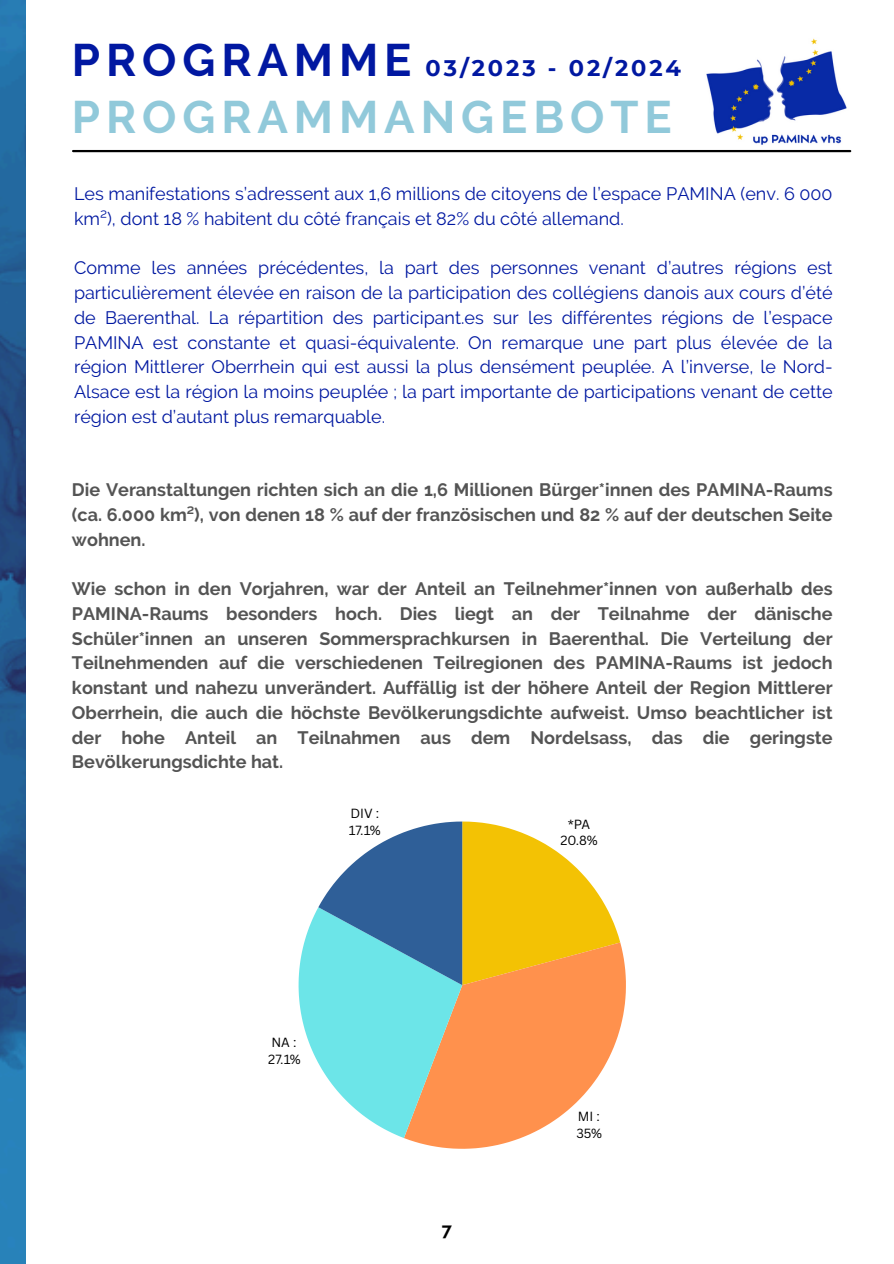
<style>
.page{position:relative;width:894px;height:1264px;background:#fff}
.page>*{position:absolute;margin:0;border:0;box-sizing:border-box;transform-origin:0 0}
.t1{font:700 45.45px "Raleway";letter-spacing:.13em;color:#91c9da}
.t2{font:700 45.45px "Raleway";letter-spacing:.13em;color:#0118a1}
.t3{font:700 22.5px "Montserrat";letter-spacing:.13em;color:#0118a1}
.t4{font:700 18px/24.8px "Raleway";color:#545454;text-align:justify}
.t5{font:18px/24.8px "Raleway";color:#0118a1}
.t6{font:700 18px "Raleway";color:#000}
.t7{font:12.9px/16.6px "Canva Sans";color:#000}
</style>
<div class="page">
<svg style="left:404px;top:942px;width:221px;height:206px"></svg>
<svg style="left:298px;top:821px;width:322px;height:316px"></svg>
<img style="left:706px;top:38px;width:141px;height:107px">
<hr style="left:73px;top:150px;width:777px;height:2px;background:#000">
<img style="left:0;top:0;width:25px;height:1263px">
<h3 class="t2" style="left:72px;top:33px;width:341px">PROGRAMME</h3>
<p class="t3" style="left:425px;top:55px;width:257px">03/2023 - 02/2024</p>
<h3 class="t1" style="left:72px;top:90px;width:601px">PROGRAMMANGEBOTE</h3>
<h1 class="t5" style="left:74px;top:181px;width:760px">Les manifestations s’adressent aux 1,6 millions de citoyens de l’espace PAMINA (env. 6 000 km²), dont 18 % habitent du côté français et 82% du côté allemand.</h1>
<p class="t5" style="left:74px;top:255px;width:760px;text-align:justify">Comme les années précédentes, la part des personnes venant d’autres régions est particulièrement élevée en raison de la participation des collégiens danois aux cours d’été de Baerenthal. La répartition des participant.es sur les différentes régions de l’espace PAMINA est constante et quasi-équivalente. On remarque une part plus élevée de la région Mittlerer Oberrhein qui est aussi la plus densément peuplée. A l’inverse, le Nord-Alsace est la région la moins peuplée ; la part importante de participations venant de cette région est d’autant plus remarquable.</p>
<h1 class="t4" style="left:72px;top:477px;width:762px">Die Veranstaltungen richten sich an die 1,6 Millionen Bürger*innen des PAMINA-Raums (ca. 6.000 km²), von denen 18 % auf der französischen und 82 % auf der deutschen Seite wohnen.</h1>
<h2 class="t4" style="left:72px;top:576px;width:762px">Wie schon in den Vorjahren, war der Anteil an Teilnehmer*innen von außerhalb des PAMINA-Raums besonders hoch. Dies liegt an der Teilnahme der dänische Schüler*innen an unseren Sommersprachkursen in Baerenthal. Die Verteilung der Teilnehmenden auf die verschiedenen Teilregionen des PAMINA-Raums ist jedoch konstant und nahezu unverändert. Auffällig ist der höhere Anteil der Region Mittlerer Oberrhein, die auch die höchste Bevölkerungsdichte aufweist. Umso beachtlicher ist der hohe Anteil an Teilnahmen aus dem Nordelsass, das die geringste Bevölkerungsdichte hat.</h2>
<p class="t7" style="left:349px;top:804px;width:33px">DIV :<br>17.1%</p>
<p class="t7" style="left:268px;top:1033px;width:34px">NA :<br>27.1%</p>
<p class="t6" style="left:441px;top:1219px;width:12px">7</p>
<p class="t7" style="left:560px;top:816px;width:39px;line-height:16.2px;text-align:center">*PA<br>20.8%</p>
<p class="t7" style="left:576px;top:1107px;width:27px">MI :<br>35%</p>
</div>
